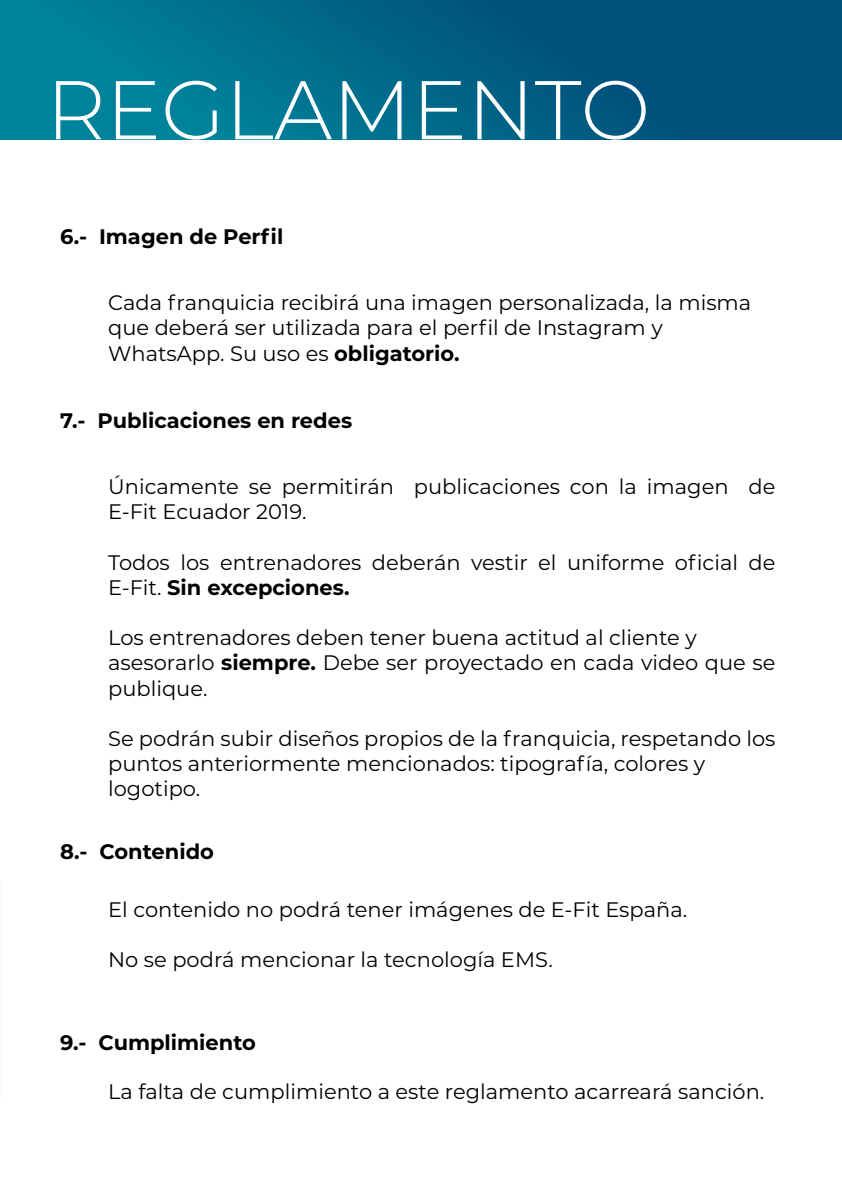
<style>
.page{position:relative;width:842px;height:1191px;background:#fff}
.page>*{position:absolute;margin:0;border:0;box-sizing:border-box;transform-origin:0 0}
.t1{font:300 83px "Montserrat";color:#fff}
.t2{font:21px/25.2px "Montserrat";color:#000}
.t3{font:700 21px "Montserrat";color:#000}
.s1{font-weight:700}
</style>
<div class="page">
<div style="left:0;top:0;width:842px;height:139px;background:linear-gradient(to right,#00869d,#004774)"></div>
<h1 class="t1" style="left:46px;top:53px;width:606px">REGLAMENTO</h1>
<p class="t3" style="left:60px;top:222px;width:225px">6.- Imagen de Perfil</p>
<p class="t2" style="left:108px;top:289px;width:645px">Cada franquicia recibirá una imagen personalizada, la misma que deberá ser utilizada para el perfil de Instagram y<br>WhatsApp. Su uso es <span class="s1">obligatorio.</span></p>
<p class="t3" style="left:60px;top:405px;width:293px">7.- Publicaciones en redes</p>
<p class="t2" style="left:108px;top:473px;width:669px">Únicamente se permitirán publicaciones con la imagen de<br>E-Fit Ecuador 2019.</p>
<p class="t2" style="left:108px;top:549px;width:669px">Todos los entrenadores deberán vestir el uniforme oficial de<br>E-Fit. <span class="s1">Sin excepciones.</span></p>
<p class="t2" style="left:108px;top:624px;width:669px">Los entrenadores deben tener buena actitud al cliente y asesorarlo <span class="s1">siempre.</span> Debe ser proyectado en cada video que se publique.</p>
<p class="t2" style="left:108px;top:725px;width:669px">Se podrán subir diseños propios de la franquicia, respetando los puntos anteriormente mencionados: tipografía, colores y logotipo.</p>
<p class="t3" style="left:60px;top:836px;width:155px">8.- Contenido</p>
<p class="t2" style="left:108px;top:896px;width:580px">El contenido no podrá tener imágenes de E-Fit España.</p>
<p class="t2" style="left:108px;top:946px;width:446px">No se podrá mencionar la tecnología EMS.</p>
<p class="t3" style="left:60px;top:1027px;width:197px">9.- Cumplimiento</p>
<p class="t2" style="left:108px;top:1078px;width:658px">La falta de cumplimiento a este reglamento acarreará sanción.</p>
</div>
